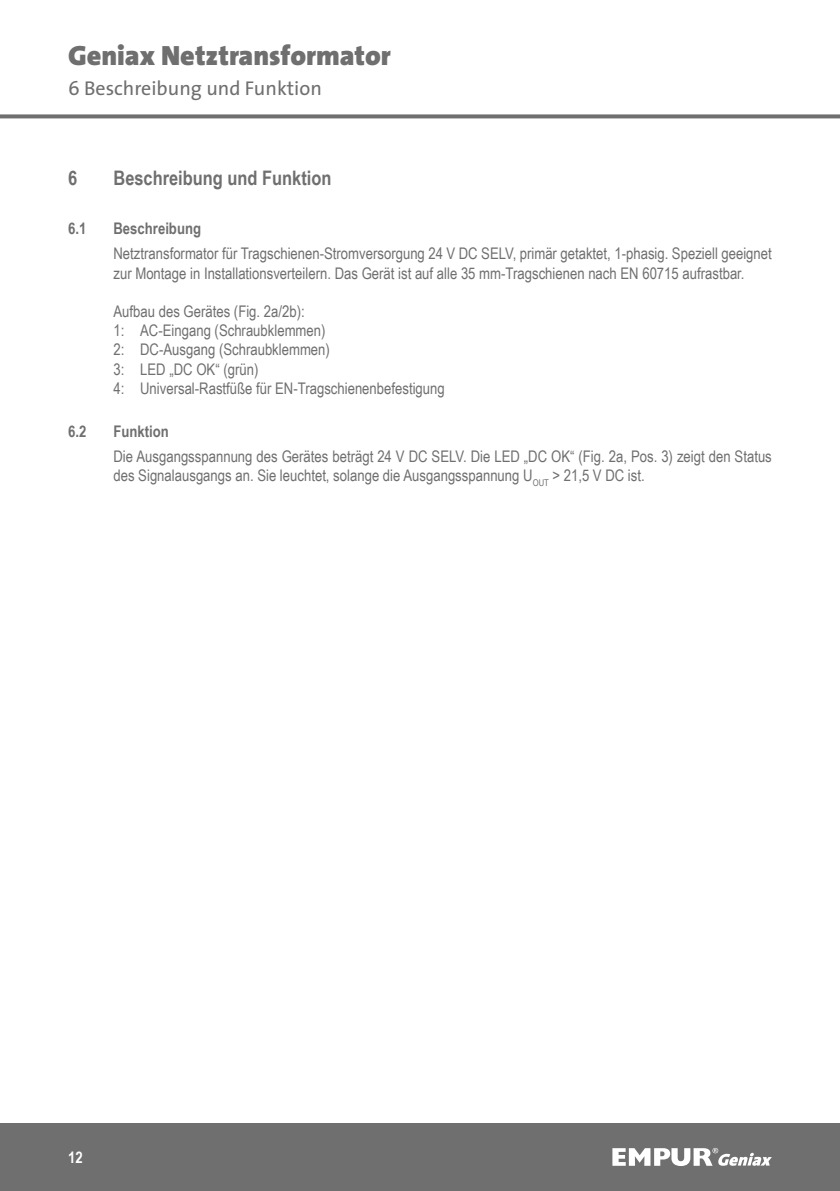
<style>
.page{position:relative;width:840px;height:1191px;background:#fff}
.page>*{position:absolute;margin:0;border:0;box-sizing:border-box;transform-origin:0 0}
.t1{font:900 28px "The Sans";color:#706f6f}
.t2{font:20px "The Sans";color:#706f6f}
.t3{font:700 20px "Arial Narrow";color:#706f6f}
.t4{font:16px/19.2px "Arial Narrow";color:#706f6f}
.t5{font:700 16px "Arial Narrow";color:#706f6f}
.t6{font:700 16px "Arial Narrow";color:#fff}
</style>
<div class="page">
<div style="left:0;top:1123px;width:839px;height:68px;background:#706f6f"></div>
<svg style="left:612px;top:1147px;width:159px;height:19px"></svg>
<svg style="left:0;top:114px;width:839px;height:4px;background:#7f7e7e"></svg>
<h1 class="t1" style="left:68px;top:32px;width:324px">Geniax Netztransformator</h1>
<p class="t2" style="left:68px;top:72px;width:255px">6 Beschreibung und Funktion</p>
<p class="t3" style="left:68px;top:162px;width:11px">6</p>
<p class="t3" style="left:113px;top:162px;width:219px">Beschreibung und Funktion</p>
<p class="t5" style="left:68px;top:217px;width:20px">6.1</p>
<p class="t5" style="left:113px;top:217px;width:89px">Beschreibung</p>
<p class="t4" style="left:113px;top:243px;width:659px">Netztransformator für Tragschienen-Stromversorgung 24 V DC SELV, primär getaktet, 1-phasig. Speziell geeignet zur Montage in Installationsverteilern. Das Gerät ist auf alle 35 mm-Tragschienen nach EN 60715 aufrastbar.</p>
<p class="t4" style="left:113px;top:301px;width:332px">Aufbau des Gerätes (Fig. 2a/2b):<br>1: AC-Eingang (Schraubklemmen)<br>2: DC-Ausgang (Schraubklemmen)<br>3: LED „DC OK“ (grün)<br>4: Universal-Rastfüße für EN-Tragschienenbefestigung</p>
<p class="t5" style="left:68px;top:419px;width:20px">6.2</p>
<p class="t5" style="left:113px;top:419px;width:57px">Funktion</p>
<p class="t4" style="left:113px;top:446px;width:659px">Die Ausgangsspannung des Gerätes beträgt 24 V DC SELV. Die LED „DC OK“ (Fig. 2a, Pos. 3) zeigt den Status des Signalausgangs an. Sie leuchtet, solange die Ausgangsspannung U<sub>OUT</sub> &gt; 21,5 V DC ist.</p>
<p class="t6" style="left:68px;top:1145px;width:16px">12</p>
</div>
